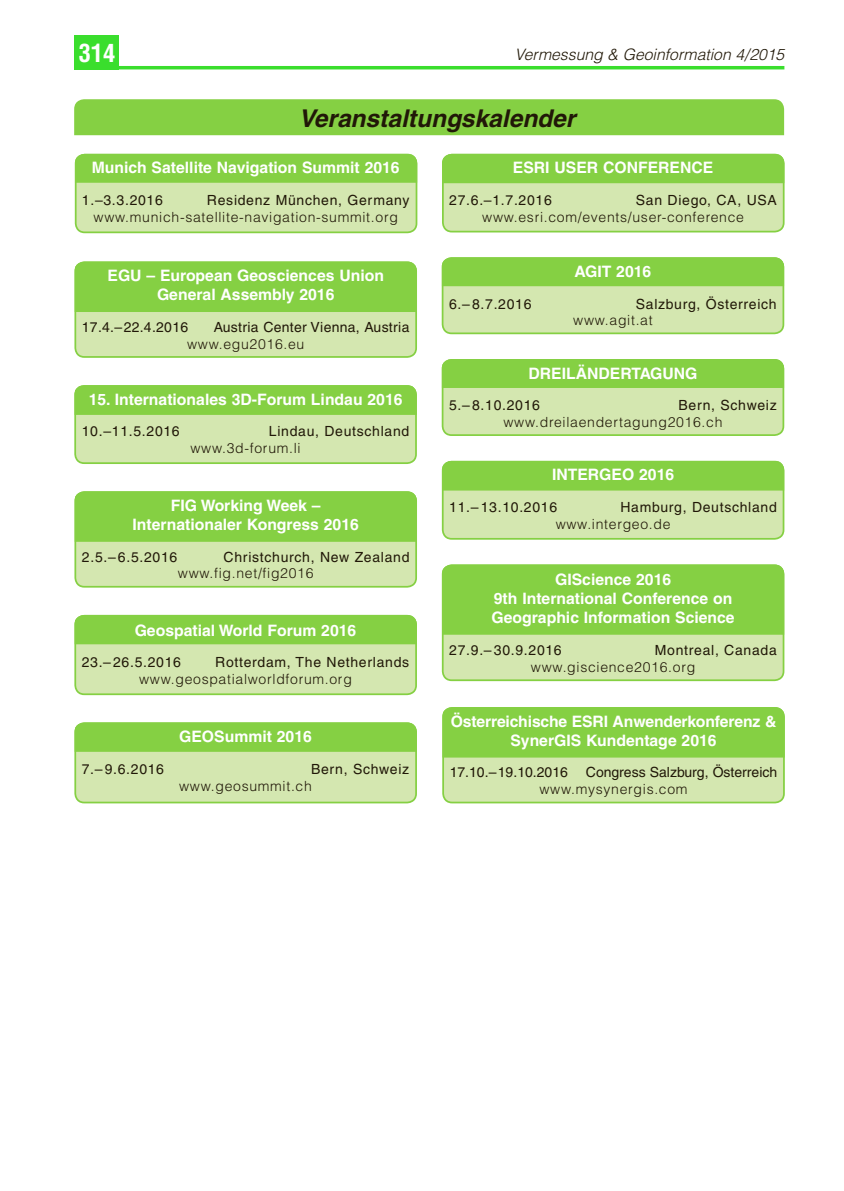
<style>
.page{position:relative;width:844px;height:1191px;background:#fff}
.page>*{position:absolute;margin:0;border:0;box-sizing:border-box;transform-origin:0 0}
.t1{font:italic 700 24.5px "Helvetica";color:#211808}
.t2{font:700 condensed 24.5px "Helvetica";color:#fff}
.t3{font:700 15.75px/18.9px "Helvetica";color:#fff;text-align:center}
.t4{font:italic 300 15.75px "Helvetica";color:#211808}
.t5{font:14px "Helvetica";letter-spacing:.05em;color:#211808}
.t6{font:300 14px "Helvetica";letter-spacing:.05em;color:#211808}
.t7{font:14px "Helvetica";color:#211808}
.t8{font:14px "Helvetica";letter-spacing:.02em;color:#211808}
</style>
<div class="page">
<div style="left:74px;top:35px;width:45px;height:34px;background:#3ade2d"></div>
<hr style="left:74px;top:66px;width:710px;height:3px;background:#3ade2d">
<div style="left:74px;top:99px;width:709px;height:36px;background:#85d043"></div>
<div style="left:75px;top:386px;width:341px;height:77px;background:#d4e7b0;border-radius:9px"></div>
<div style="left:74px;top:385px;width:343px;height:30px;background:#85d043"></div>
<div style="left:74px;top:385px;width:343px;height:79px;border:2px solid #85d043;border-radius:9px"></div>
<div style="left:89px;top:386px;width:313px;height:26px;background:#85d043"></div>
<div style="left:442px;top:462px;width:341px;height:77px;background:#d4e7b0;border-radius:9px"></div>
<div style="left:441px;top:461px;width:343px;height:29px;background:#85d043"></div>
<div style="left:441px;top:461px;width:343px;height:79px;border:2px solid #85d043;border-radius:9px"></div>
<div style="left:552px;top:462px;width:122px;height:26px;background:#85d043"></div>
<div style="left:442px;top:258px;width:341px;height:75px;background:#d4e7b0;border-radius:9px"></div>
<div style="left:444px;top:259px;width:340px;height:27px;background:#85d043"></div>
<div style="left:441px;top:257px;width:343px;height:77px;border:2px solid #85d043;border-radius:9px"></div>
<div style="left:574px;top:258px;width:77px;height:27px;background:#85d043"></div>
<div style="left:442px;top:360px;width:341px;height:75px;background:#d4e7b0;border-radius:9px"></div>
<div style="left:444px;top:359px;width:340px;height:29px;background:#85d043"></div>
<div style="left:441px;top:359px;width:343px;height:77px;border:2px solid #85d043;border-radius:9px"></div>
<div style="left:528px;top:360px;width:169px;height:26px;background:#85d043"></div>
<div style="left:76px;top:155px;width:340px;height:77px;background:#d4e7b0;border-radius:9px"></div>
<svg style="left:75px;top:154px;width:342px;height:29px"></svg>
<div style="left:75px;top:154px;width:342px;height:79px;border:2px solid #85d043;border-radius:9px"></div>
<div style="left:92px;top:155px;width:307px;height:26px;background:#85d043"></div>
<div style="left:75px;top:616px;width:341px;height:78px;background:#d4e7b0;border-radius:9px"></div>
<div style="left:77px;top:615px;width:340px;height:29px;background:#85d043"></div>
<div style="left:74px;top:615px;width:343px;height:80px;border:2px solid #85d043;border-radius:9px"></div>
<div style="left:135px;top:617px;width:221px;height:26px;background:#85d043"></div>
<div style="left:75px;top:723px;width:341px;height:79px;background:#d4e7b0;border-radius:9px"></div>
<div style="left:77px;top:725px;width:337px;height:27px;background:#85d043"></div>
<div style="left:74px;top:722px;width:343px;height:81px;border:2px solid #85d043;border-radius:9px"></div>
<div style="left:179px;top:723px;width:133px;height:27px;background:#85d043"></div>
<div style="left:443px;top:155px;width:340px;height:77px;background:#d4e7b0;border-radius:9px"></div>
<div style="left:442px;top:154px;width:342px;height:29px;background:#85d043"></div>
<div style="left:442px;top:154px;width:342px;height:78px;border:2px solid #85d043;border-radius:9px"></div>
<div style="left:512px;top:155px;width:206px;height:26px;background:#85d043"></div>
<div style="left:75px;top:262px;width:341px;height:95px;background:#d4e7b0;border-radius:9px"></div>
<div style="left:77px;top:264px;width:337px;height:48px;background:#85d043"></div>
<div style="left:74px;top:261px;width:343px;height:97px;border:2px solid #85d043;border-radius:9px"></div>
<div style="left:107px;top:263px;width:277px;height:26px;background:#85d043"></div>
<div style="left:157px;top:282px;width:177px;height:26px;background:#85d043"></div>
<div style="left:443px;top:708px;width:340px;height:94px;background:#d4e7b0;border-radius:9px"></div>
<div style="left:445px;top:707px;width:339px;height:50px;background:#85d043"></div>
<div style="left:442px;top:707px;width:342px;height:96px;border:2px solid #85d043;border-radius:9px"></div>
<div style="left:450px;top:708px;width:327px;height:26px;background:#85d043"></div>
<div style="left:510px;top:727px;width:206px;height:26px;background:#85d043"></div>
<div style="left:75px;top:492px;width:341px;height:95px;background:#d4e7b0;border-radius:9px"></div>
<div style="left:77px;top:494px;width:337px;height:48px;background:#85d043"></div>
<div style="left:74px;top:491px;width:343px;height:96px;border:2px solid #85d043;border-radius:9px"></div>
<div style="left:171px;top:492px;width:154px;height:27px;background:#85d043"></div>
<div style="left:132px;top:511px;width:227px;height:27px;background:#85d043"></div>
<div style="left:442px;top:565px;width:341px;height:115px;background:#d4e7b0;border-radius:9px"></div>
<div style="left:444px;top:566px;width:340px;height:68px;background:#85d043"></div>
<div style="left:441px;top:564px;width:343px;height:117px;border:2px solid #85d043;border-radius:9px"></div>
<div style="left:555px;top:567px;width:116px;height:26px;background:#85d043"></div>
<div style="left:493px;top:586px;width:244px;height:26px;background:#85d043"></div>
<div style="left:491px;top:605px;width:248px;height:26px;background:#85d043"></div>
<h1 class="t2" style="left:79px;top:38px;width:38px">314</h1>
<p class="t4" style="left:515px;top:44px;width:271px">Vermessung &amp; Geoinformation 4/2015</p>
<h1 class="t1" style="left:298px;top:103px;width:278px">Veranstaltungskalender</h1>
<p class="t3" style="left:92px;top:158px;width:309px">Munich Satellite Navigation Summit 2016</p>
<p class="t5" style="left:82px;top:192px;width:82px">1.–3.3.2016</p>
<p class="t5" style="left:207px;top:192px;width:204px">Residenz München, Germany</p>
<p class="t6" style="left:94px;top:208px;width:306px">www.munich-satellite-navigation-summit.org</p>
<p class="t3" style="left:107px;top:266px;width:278px">EGU – European Geosciences Union<br>General Assembly 2016</p>
<p class="t5" style="left:82px;top:319px;width:108px">17.4.–22.4.2016</p>
<p class="t8" style="left:214px;top:319px;width:197px">Austria Center Vienna, Austria</p>
<p class="t6" style="left:187px;top:335px;width:119px">www.egu2016.eu</p>
<p class="t3" style="left:89px;top:389px;width:315px">15. Internationales 3D-Forum Lindau 2016</p>
<p class="t5" style="left:82px;top:423px;width:99px">10.–11.5.2016</p>
<p class="t5" style="left:269px;top:423px;width:142px">Lindau, Deutschland</p>
<p class="t6" style="left:190px;top:439px;width:112px">www.3d-forum.li</p>
<p class="t3" style="left:512px;top:158px;width:202px">ESRI USER CONFERENCE</p>
<p class="t5" style="left:449px;top:192px;width:104px">27.6.–1.7.2016</p>
<p class="t5" style="left:635px;top:192px;width:142px">San Diego, CA, USA</p>
<p class="t6" style="left:482px;top:208px;width:263px">www.esri.com/events/user-conference</p>
<p class="t3" style="left:574px;top:262px;width:78px">AGIT 2016</p>
<p class="t5" style="left:449px;top:295px;width:84px">6.–8.7.2016</p>
<p class="t5" style="left:635px;top:295px;width:142px">Salzburg, Österreich</p>
<p class="t6" style="left:573px;top:312px;width:81px">www.agit.at</p>
<p class="t3" style="left:528px;top:363px;width:170px">DREILÄNDERTAGUNG</p>
<p class="t5" style="left:449px;top:397px;width:92px">5.–8.10.2016</p>
<p class="t5" style="left:678px;top:397px;width:100px">Bern, Schweiz</p>
<p class="t6" style="left:503px;top:413px;width:220px">www.dreilaendertagung2016.ch</p>
<p class="t3" style="left:552px;top:465px;width:124px">INTERGEO 2016</p>
<p class="t5" style="left:449px;top:499px;width:109px">11.–13.10.2016</p>
<p class="t5" style="left:620px;top:499px;width:158px">Hamburg, Deutschland</p>
<p class="t6" style="left:555px;top:515px;width:116px">www.intergeo.de</p>
<p class="t3" style="left:132px;top:496px;width:228px">FIG Working Week –<br>Internationaler Kongress 2016</p>
<p class="t5" style="left:82px;top:548px;width:97px">2.5.–6.5.2016</p>
<p class="t5" style="left:223px;top:548px;width:187px">Christchurch, New Zealand</p>
<p class="t6" style="left:178px;top:564px;width:137px">www.fig.net/fig2016</p>
<p class="t3" style="left:491px;top:570px;width:245px">GIScience 2016<br>9th International Conference on<br>Geographic Information Science</p>
<p class="t5" style="left:449px;top:642px;width:114px">27.9.–30.9.2016</p>
<p class="t5" style="left:654px;top:642px;width:123px">Montreal, Canada</p>
<p class="t6" style="left:531px;top:658px;width:166px">www.giscience2016.org</p>
<p class="t3" style="left:135px;top:620px;width:223px">Geospatial World Forum 2016</p>
<p class="t5" style="left:82px;top:654px;width:101px">23.–26.5.2016</p>
<p class="t5" style="left:215px;top:654px;width:195px">Rotterdam, The Netherlands</p>
<p class="t6" style="left:139px;top:670px;width:214px">www.geospatialworldforum.org</p>
<p class="t3" style="left:179px;top:727px;width:134px">GEOSummit 2016</p>
<p class="t5" style="left:82px;top:760px;width:84px">7.–9.6.2016</p>
<p class="t5" style="left:311px;top:760px;width:100px">Bern, Schweiz</p>
<p class="t6" style="left:179px;top:777px;width:134px">www.geosummit.ch</p>
<p class="t3" style="left:450px;top:711px;width:327px">Österreichische ESRI Anwenderkonferenz &amp;<br>SynerGIS Kundentage 2016</p>
<p class="t7" style="left:449px;top:764px;width:120px">17.10.–19.10.2016</p>
<p class="t7" style="left:585px;top:764px;width:193px">Congress Salzburg, Österreich</p>
<p class="t6" style="left:539px;top:780px;width:150px">www.mysynergis.com</p>
</div>
